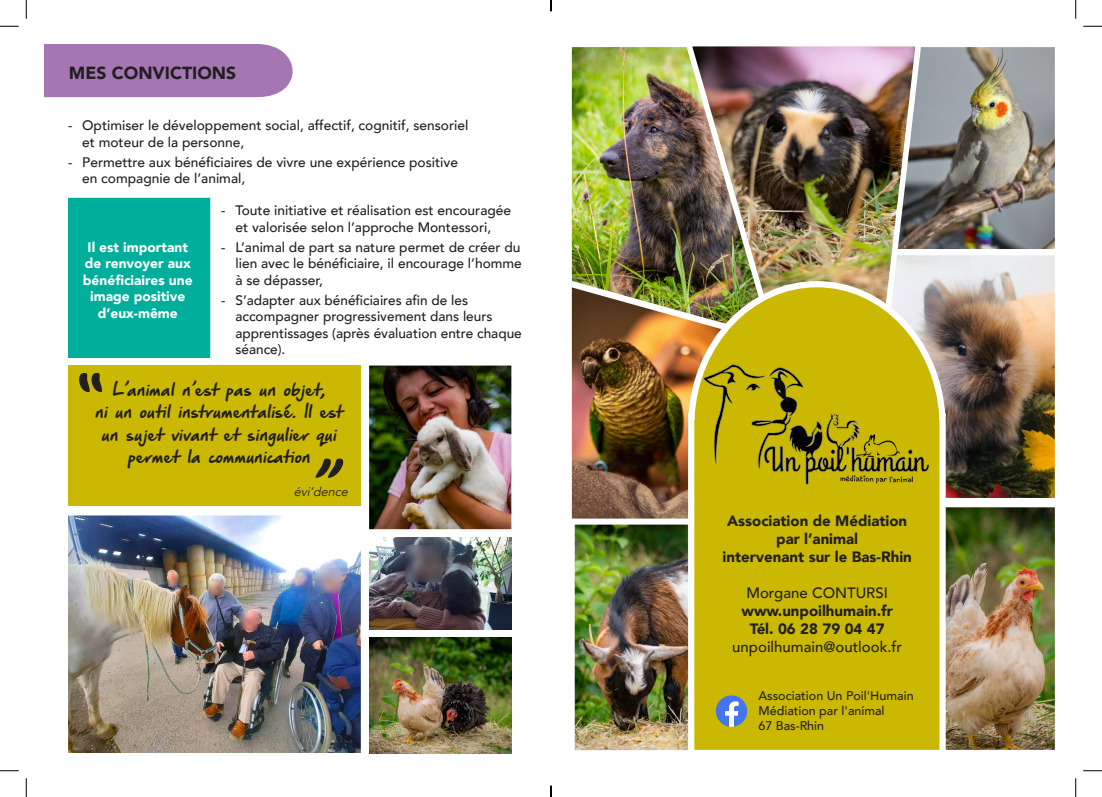
<style>
.page{position:relative;width:1102px;height:797px;background:#fff}
.page>*{position:absolute;margin:0;border:0;box-sizing:border-box;transform-origin:0 0}
.t1{font:900 17.5px "Avenir";color:#231f20}
.t2{font:italic 15px/22.5px "Hand Of Sean Demo";color:#231f20;text-align:center}
.t3{font:900 15px/18px "Avenir";color:#231f20;text-align:center}
.t4{font:500 15px "Avenir";color:#231f20}
.t5{font:500 13.75px/16.5px "Avenir";color:#231f20}
.t6{font:900 13.75px/16.5px "Avenir";color:#fff;text-align:center}
.t7{font:500 12.5px/15px "Avenir";color:#231f20}
.t8{font:italic 12.5px "Avenir";color:#231f20}
</style>
<div class="page">
<img style="left:572px;top:355px;width:113px;height:163px">
<div style="left:565px;top:275px;width:173px;height:256px;border:6px solid #fff"></div>
<img style="left:924px;top:255px;width:129px;height:242px">
<div style="left:822px;top:227px;width:238px;height:277px;border:6px solid #fff"></div>
<img style="left:575px;top:525px;width:110px;height:224px">
<div style="left:568px;top:518px;width:153px;height:238px;border:6px solid #fff"></div>
<img style="left:924px;top:48px;width:129px;height:200px">
<div style="left:845px;top:41px;width:215px;height:214px;border:6px solid #fff"></div>
<img style="left:565px;top:47px;width:120px;height:308px">
<img style="left:681px;top:41px;width:243px;height:282px">
<img style="left:948px;top:508px;width:105px;height:241px">
<div style="left:908px;top:501px;width:152px;height:255px;border:6px solid #fff"></div>
<svg style="left:685px;top:278px;width:263px;height:478px"></svg>
<img style="left:688px;top:358px;width:257px;height:140px">
<div style="left:44px;top:44px;width:249px;height:53px;background:#a477b3"></div>
<img style="left:369px;top:537px;width:142px;height:93px">
<img style="left:369px;top:637px;width:142px;height:116px">
<img style="left:369px;top:365px;width:142px;height:164px">
<div style="left:68px;top:198px;width:142px;height:160px;background:#00af9b"></div>
<img style="left:68px;top:515px;width:293px;height:238px">
<svg style="left:715px;top:695px;width:32px;height:31px"></svg>
<div style="left:68px;top:365px;width:293px;height:141px;background:#cab802"></div>
<svg style="left:79px;top:373px;width:23px;height:19px"></svg>
<svg style="left:315px;top:458px;width:28px;height:20px"></svg>
<svg style="left:0;top:25px;width:19px;height:2px"></svg>
<svg style="left:1083px;top:25px;width:18px;height:2px"></svg>
<svg style="left:0;top:770px;width:19px;height:1px"></svg>
<svg style="left:1083px;top:770px;width:18px;height:1px"></svg>
<svg style="left:25px;top:0;width:2px;height:19px"></svg>
<svg style="left:25px;top:778px;width:2px;height:19px"></svg>
<svg style="left:1075px;top:0;width:1px;height:19px"></svg>
<svg style="left:1075px;top:778px;width:1px;height:19px"></svg>
<svg style="left:550px;top:785px;width:1px;height:12px"></svg>
<p class="t1" style="left:69px;top:58px;width:169px">MES CONVICTIONS</p>
<p class="t5" style="left:82px;top:116px;width:388px;text-indent:-14px">- Optimiser le développement social, affectif, cognitif, sensoriel et moteur de la personne,</p>
<p class="t5" style="left:82px;top:153px;width:377px;text-indent:-14px">- Permettre aux bénéficiaires de vivre une expérience positive en compagnie de l’animal,</p>
<p class="t5" style="left:221px;top:201px;width:291px;text-align:center">- Toute initiative et réalisation est encouragée et valorisée selon l’approche Montessori,</p>
<p class="t5" style="left:235px;top:238px;width:288px;text-align:justify;text-indent:-14px">- L’animal de part sa nature permet de créer du lien avec le bénéficiaire, il encourage l’homme à se dépasser,</p>
<p class="t5" style="left:235px;top:291px;width:288px;text-indent:-14px">- S’adapter aux bénéficiaires afin de les accompagner progressivement dans leurs apprentissages (après évaluation entre chaque séance).</p>
<p class="t2" style="left:95px;top:379px;width:249px">L’animal n’est pas un objet,<br>ni un outil instrumentalisé. Il est un sujet vivant et singulier qui permet la communication</p>
<p class="t8" style="left:294px;top:484px;width:58px">évi’dence</p>
<p class="t6" style="left:83px;top:238px;width:111px">Il est important de renvoyer aux bénéficiaires une image positive d’eux-même</p>
<p class="t3" style="left:727px;top:512px;width:181px">Association de Médiation par l’animal</p>
<p class="t3" style="left:722px;top:548px;width:191px">intervenant sur le Bas-Rhin</p>
<p class="t4" style="left:746px;top:580px;width:143px">Morgane CONTURSI</p>
<p class="t3" style="left:741px;top:602px;width:153px">www.unpoilhumain.fr</p>
<p class="t3" style="left:749px;top:620px;width:136px">Tél. 06 28 79 04 47</p>
<p class="t4" style="left:732px;top:634px;width:171px">unpoilhumain@outlook.fr</p>
<p class="t7" style="left:758px;top:687px;width:157px">Association Un Poil'Humain</p>
<p class="t7" style="left:758px;top:702px;width:128px">Médiation par l'animal<br>67 Bas-Rhin</p>
</div>
